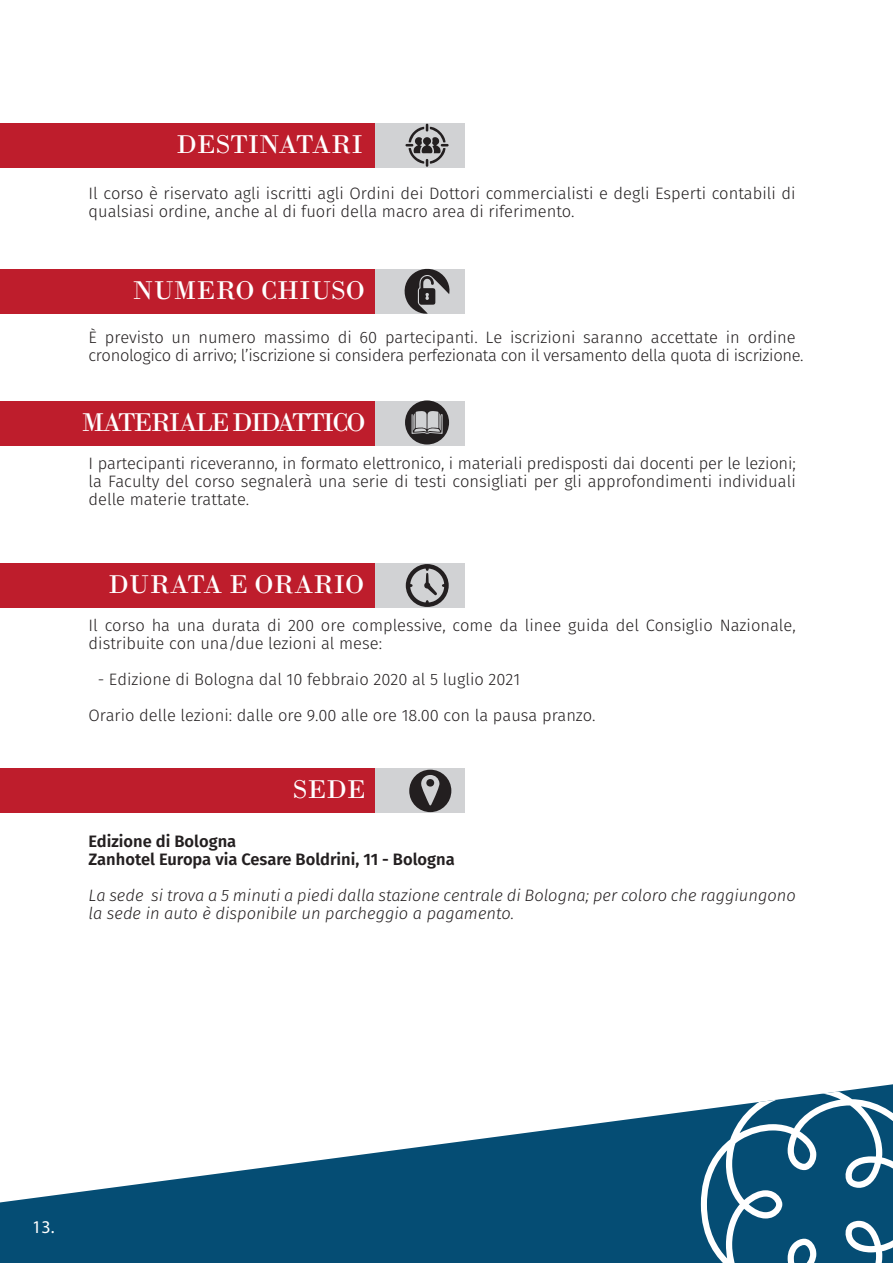
<style>
.page{position:relative;width:893px;height:1263px;background:#fff}
.page>*{position:absolute;margin:0;border:0;box-sizing:border-box;transform-origin:0 0}
.t1{font:27px "Bodoni";color:#fff}
.t2{font:27px "Bodoni";letter-spacing:-.075em;color:#fff}
.t3{font:18px "Myriad Pro";color:#fff}
.t4{font:300 16.5px/18px "Fira Sans";color:#231f20}
.t5{font:300 16.5px/18px "Fira Sans";letter-spacing:-.02em;color:#231f20}
.t6{font:italic 300 16.5px/18px "Fira Sans";color:#231f20}
.t7{font:600 16.5px/18px "Fira Sans";color:#231f20}
</style>
<div class="page">
<div style="left:90px;top:123px;width:374px;height:45px;background:#d1d2d4"></div>
<div style="left:90px;top:269px;width:374px;height:45px;background:#d1d2d4"></div>
<div style="left:90px;top:401px;width:374px;height:45px;background:#d1d2d4"></div>
<div style="left:90px;top:563px;width:374px;height:45px;background:#d1d2d4"></div>
<div style="left:90px;top:768px;width:374px;height:45px;background:#d1d2d4"></div>
<svg style="left:0;top:1084px;width:893px;height:179px;fill:#054d74"></svg>
<svg style="left:701px;top:1086px;width:192px;height:177px"></svg>
<div style="left:0;top:123px;width:374px;height:45px;background:#be1d2c"></div>
<div style="left:0;top:269px;width:374px;height:45px;background:#be1d2c"></div>
<div style="left:0;top:401px;width:374px;height:45px;background:#be1d2c"></div>
<div style="left:0;top:563px;width:374px;height:45px;background:#be1d2c"></div>
<div style="left:0;top:768px;width:374px;height:45px;background:#be1d2c"></div>
<svg style="left:405px;top:124px;width:44px;height:43px"></svg>
<svg style="left:404px;top:268px;width:46px;height:46px"></svg>
<svg style="left:405px;top:400px;width:44px;height:44px"></svg>
<svg style="left:406px;top:564px;width:43px;height:43px"></svg>
<svg style="left:409px;top:769px;width:42px;height:43px"></svg>
<div style="left:426px;top:779px;width:8px;height:7px;background:#231f20;border-radius:50%"></div>
<h1 class="t1" style="left:176px;top:128px;width:188px">DESTINATARI</h1>
<p class="t4" style="left:89px;top:185px;width:709px">Il corso è riservato agli iscritti agli Ordini dei Dottori commercialisti e degli Esperti contabili di qualsiasi ordine, anche al di fuori della macro area di riferimento.</p>
<h1 class="t1" style="left:133px;top:274px;width:234px">NUMERO CHIUSO</h1>
<p class="t5" style="left:89px;top:329px;width:717px">È previsto un numero massimo di 60 partecipanti. Le iscrizioni saranno accettate in ordine cronologico di arrivo; l’iscrizione si considera perfezionata con il versamento della quota di iscrizione.</p>
<h1 class="t2" style="left:82px;top:406px;width:285px">MATERIALE DIDATTICO</h1>
<p class="t4" style="left:89px;top:455px;width:709px;text-align:justify">I partecipanti riceveranno, in formato elettronico, i materiali predisposti dai docenti per le lezioni; la Faculty del corso segnalerà una serie di testi consigliati per gli approfondimenti individuali delle materie trattate.</p>
<h1 class="t1" style="left:108px;top:568px;width:257px">DURATA E ORARIO</h1>
<p class="t4" style="left:89px;top:617px;width:709px">Il corso ha una durata di 200 ore complessive, come da linee guida del Consiglio Nazionale, distribuite con una/due lezioni al mese:</p>
<p class="t4" style="left:89px;top:662px;width:508px;line-height:36px;text-indent:9px">- Edizione di Bologna dal 10 febbraio 2020 al 5 luglio 2021<br>Orario delle lezioni: dalle ore 9.00 alle ore 18.00 con la pausa pranzo.</p>
<h1 class="t1" style="left:293px;top:773px;width:74px">SEDE</h1>
<p class="t7" style="left:89px;top:832px;width:368px">Edizione di Bologna<br>Zanhotel Europa via Cesare Boldrini, 11 - Bologna</p>
<p class="t6" style="left:89px;top:887px;width:709px">La sede si trova a 5 minuti a piedi dalla stazione centrale di Bologna; per coloro che raggiungono la sede in auto è disponibile un parcheggio a pagamento.</p>
<p class="t3" style="left:32px;top:1216px;width:24px">13.</p>
</div>
